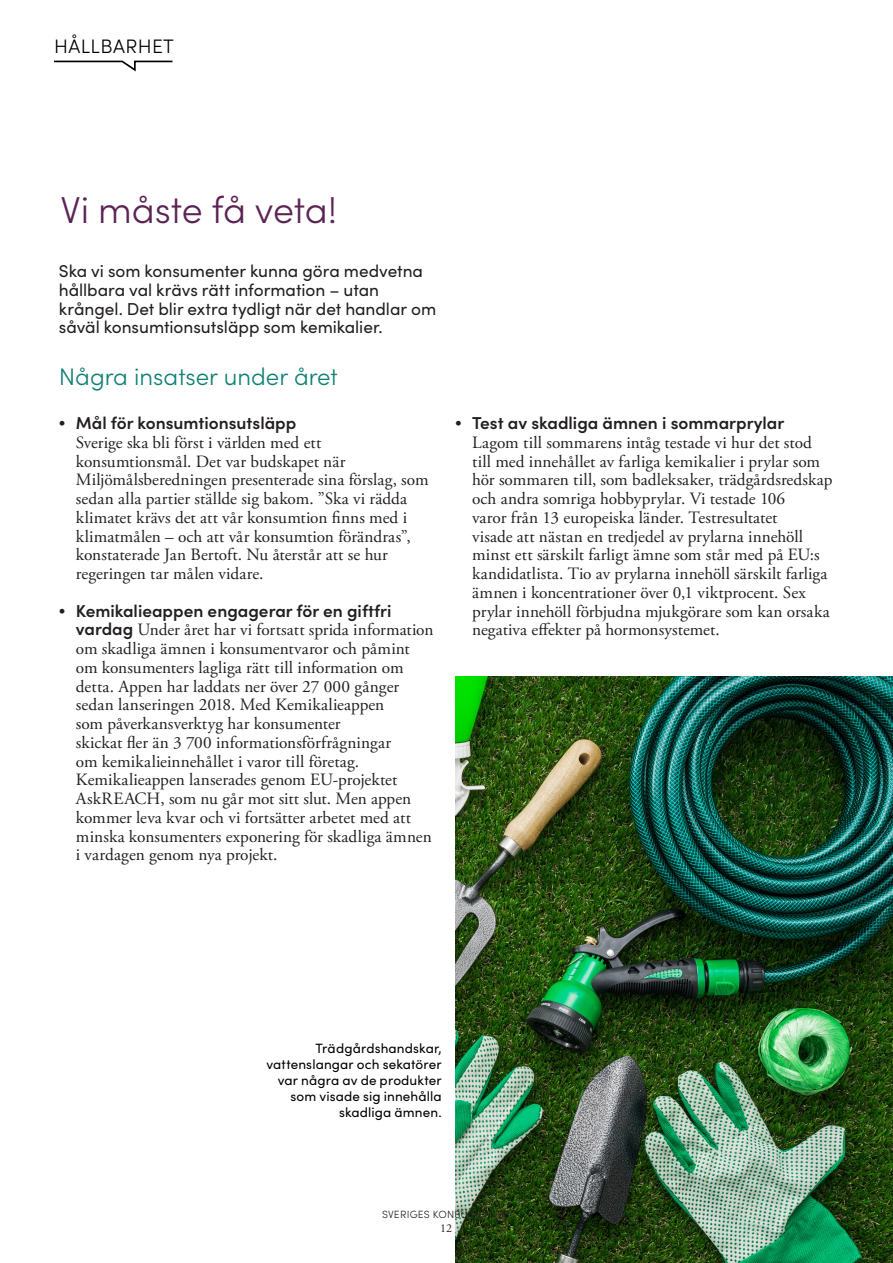
<style>
.page{position:relative;width:893px;height:1263px;background:#fff}
.page>*{position:absolute;margin:0;border:0;box-sizing:border-box;transform-origin:0 0}
.Brödtext{font:300 37.5px "Sofia Pro";letter-spacing:-.005em;color:#5c2454}
.Rubrik_insatser{font:300 24px "Sofia Pro";color:#0f8074}
.Rubrik_avsnitt_-_vän{font:300 19.5px "Sofia Pro";letter-spacing:.02em;color:#000}
.t1{font:17.25px/18.8px "Adobe Garamond Pro";letter-spacing:.005em;color:#231f20}
.Ingress{font:17.25px/18.8px "Sofia Pro";color:#231f20}
.Ingress-2{font:13.5px/16.2px "Sofia Pro";letter-spacing:.01em;color:#000;text-align:right}
.t2{font:12px "Adobe Garamond Pro";color:#231f20}
.t3{font:300 10.5px "Sofia Pro";letter-spacing:.02em;color:#231f20}
.s1{font-family:"Sofia Pro";font-weight:600}
</style>
<div class="page">
<svg style="left:54px;top:60px;width:119px;height:12px"></svg>
<img style="left:455px;top:677px;width:438px;height:586px">
<p class="Rubrik_avsnitt_-_vän" style="left:54px;top:32px;width:121px">HÅLLBARHET</p>
<p class="Brödtext" style="left:60px;top:182px;width:278px">Vi måste få veta!</p>
<p class="Ingress" style="left:59px;top:261px;width:379px">Ska vi som konsumenter kunna göra medvetna hållbara val krävs rätt information – utan krångel. Det blir extra tydligt när det handlar om såväl konsumtionsutsläpp som kemikalier.</p>
<p class="Rubrik_insatser" style="left:59px;top:359px;width:280px">Några insatser under året</p>
<p class="t1" style="left:76px;top:415px;width:354px;text-indent:-17px">• <span class="s1">Mål för konsumtionsutsläpp<br></span>Sverige ska bli först i världen med ett konsumtionsmål. Det var budskapet när Miljömålsberedningen presenterade sina förslag, som sedan alla partier ställde sig bakom. ”Ska vi rädda klimatet krävs det att vår konsumtion finns med i klimatmålen – och att vår konsumtion förändras”, konstaterade Jan Bertoft. Nu återstår att se hur regeringen tar målen vidare.</p>
<p class="t1" style="left:76px;top:602px;width:359px;text-indent:-17px">• <span class="s1">Kemikalieappen engagerar för en giftfri vardag</span> Under året har vi fortsatt sprida information om skadliga ämnen i konsumentvaror och påmint om konsumenters lagliga rätt till information om detta. Appen har laddats ner över 27 000 gånger sedan lanseringen 2018. Med Kemikalieappen<br>som påverkansverktyg har konsumenter<br>skickat fler än 3 700 informationsförfrågningar<br>om kemikalieinnehållet i varor till företag.<br>Kemikalieappen lanserades genom EU-projektet AskREACH, som nu går mot sitt slut. Men appen kommer leva kvar och vi fortsätter arbetet med att minska konsumenters exponering för skadliga ämnen i vardagen genom nya projekt.</p>
<p class="t1" style="left:472px;top:415px;width:362px;text-indent:-17px">• <span class="s1">Test av skadliga ämnen i sommarprylar </span>Lagom till sommarens intåg testade vi hur det stod till med innehållet av farliga kemikalier i prylar som hör sommaren till, som badleksaker, trädgårdsredskap och andra somriga hobbyprylar. Vi testade 106<br>varor från 13 europeiska länder. Testresultatet<br>visade att nästan en tredjedel av prylarna innehöll minst ett särskilt farligt ämne som står med på EU:s kandidatlista. Tio av prylarna innehöll särskilt farliga ämnen i koncentrationer över 0,1 viktprocent. Sex prylar innehöll förbjudna mjukgörare som kan orsaka negativa effekter på hormonsystemet.</p>
<p class="Ingress-2" style="left:267px;top:1039px;width:177px">Trädgårdshandskar, vattenslangar och sekatörer var några av de produkter som visade sig innehålla skadliga ämnen.</p>
<p class="t3" style="left:382px;top:1206px;width:130px">SVERIGES KONSUMENTER</p>
<p class="t2" style="left:440px;top:1221px;width:13px">12</p>
</div>
